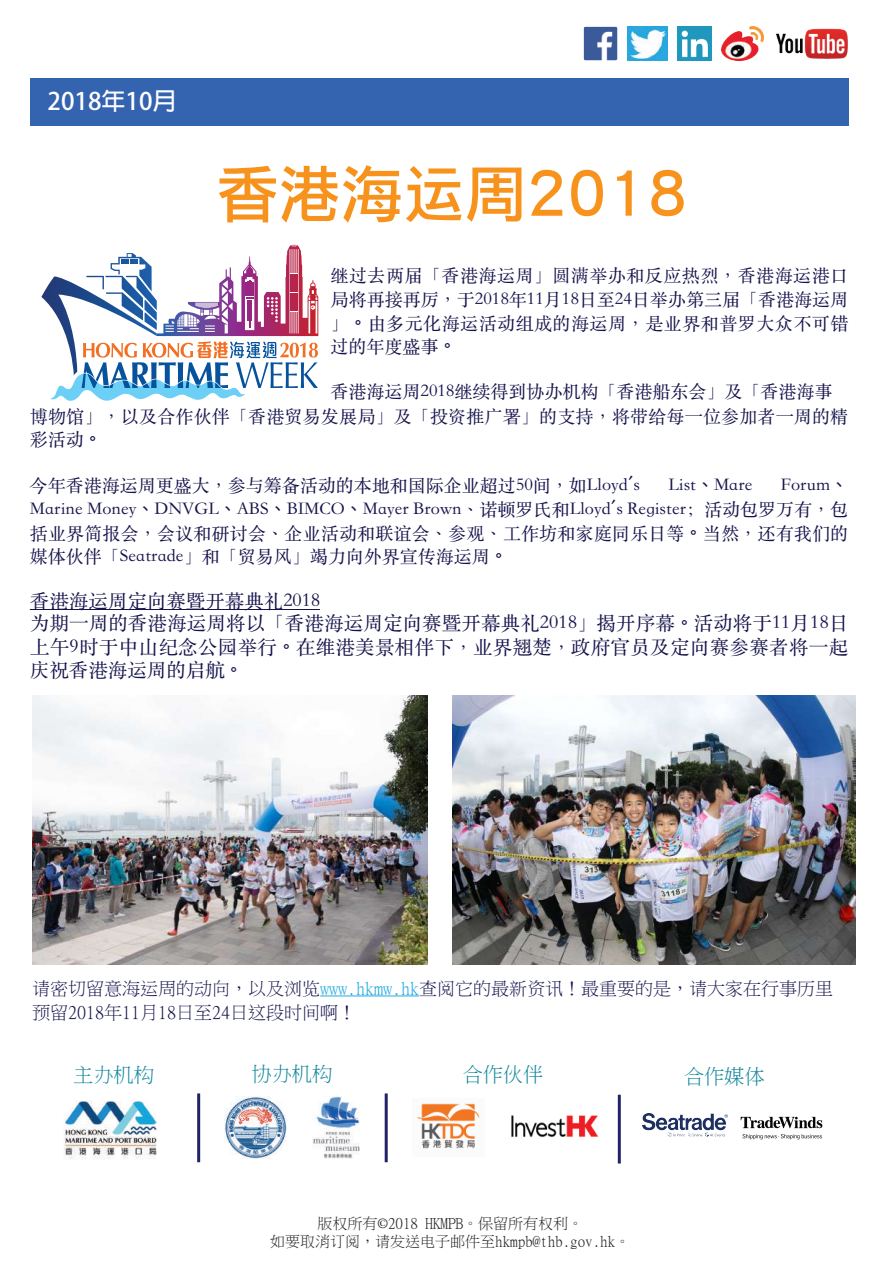
<style>
.page{position:relative;width:893px;height:1263px;background:#fff}
.page>*{position:absolute;margin:0;border:0;box-sizing:border-box;transform-origin:0 0}
.t1{font:61.95px "Li Hei Pro";color:#f7931d}
.t2{font:700 24px "Adobe Fan Heiti Std";color:#fff}
.t3{font:20.1px "Ming Li U";color:#0a8399}
.t4{font:300 20.1px "Adobe Ming Std";color:#0a8399}
.t5{font:19.5px/23px "ST Songti SC Regular";letter-spacing:.005em;color:#15134c}
.t6{font:18px/23.5px "ST Songti SC Regular";color:#15134c;text-align:justify}
.t7{font:18px/24px "Ming Li U";color:#15134c}
.t8{font:15px/18px "Ming Li U";color:#231f20;text-align:center}
.s1{font-family:"Ming Li U"}
.s2{font-family:"Li Hei Pro"}
.s3{font-family:"Li Hei Pro";font-size:18px}
.s4{font-family:"Ming Li U";font-size:18px}
.s5{color:#24aae1}
.s6{font-family:"Li Sung";font-weight:300}
</style>
<div class="page">
<img style="left:627px;top:27px;width:40px;height:34px">
<img style="left:722px;top:27px;width:42px;height:34px">
<img style="left:677px;top:27px;width:34px;height:34px">
<img style="left:583px;top:27px;width:34px;height:34px">
<img style="left:776px;top:28px;width:72px;height:31px">
<img style="left:225px;top:1097px;width:62px;height:62px">
<img style="left:313px;top:1097px;width:47px;height:62px">
<img style="left:511px;top:1115px;width:87px;height:22px">
<img style="left:417px;top:1103px;width:63px;height:46px">
<img style="left:63px;top:1101px;width:94px;height:59px">
<hr style="left:197px;top:1093px;width:3px;height:69px;background:#222367">
<hr style="left:385px;top:1093px;width:3px;height:69px;background:#222367">
<hr style="left:618px;top:1095px;width:3px;height:68px;background:#222367">
<img style="left:642px;top:1113px;width:85px;height:23px">
<img style="left:741px;top:1116px;width:82px;height:24px">
<div style="left:31px;top:78px;width:818px;height:48px;background:#3463af"></div>
<hr style="left:30px;top:609px;width:290px;height:1px;background:#15134c">
<svg style="left:41px;top:245px;width:277px;height:156px"></svg>
<hr style="left:320px;top:995px;width:99px;height:1px;background:#24aae1">
<img style="left:32px;top:695px;width:396px;height:269px">
<img style="left:452px;top:695px;width:404px;height:269px">
<h2 class="t2" style="left:48px;top:87px;width:130px">2018年10月</h2>
<h1 class="t1" style="left:217px;top:163px;width:472px">香港海运周2018</h1>
<p class="t6" style="left:331px;top:263px;width:519px">继过去两届「香港海运周」圆满举办和反应热烈<span class="s1">，</span>香港海运港口局将再接再厉<span class="s1">，</span>于2018年11月18日至24日举办第三届「香港海运周」<span class="s2">。</span>由多元化海运活动组成的海运周<span class="s1">，</span>是业界和普罗大众不可错过的年度盛事<span class="s2">。</span></p>
<p class="t6" style="left:30px;top:378px;width:820px;line-height:25.5px;text-indent:301px">香港海运周2018继续得到协办机构「香港船东会」及「香港海事博物馆」<span class="s1">，</span>以及合作伙伴「香港贸易发展局」及「投资推广署」的支持<span class="s1">，</span>将带给每一位参加者一周的精</p>
<p class="t6" style="left:30px;top:427px;width:73px">彩活动<span class="s2">。</span></p>
<p class="t6" style="left:30px;top:473px;width:612px">今年香港海运周更盛大<span class="s1">，</span>参与筹备活动的本地和国际企业超过50间<span class="s1">，</span>如Lloyd<span class="s2">'</span>s</p>
<p class="t6" style="left:668px;top:473px;width:86px">List<span class="s2">、</span>Mare</p>
<p class="t6" style="left:30px;top:473px;width:820px;text-indent:751px">Forum<span class="s2">、</span>Marine Money<span class="s2">、</span>DNVGL<span class="s2">、</span>ABS<span class="s2">、</span>BIMCO<span class="s2">、</span>Mayer Brown<span class="s1">、</span>诺顿罗氏和Lloyd<span class="s2">'</span>s Register；活动包罗万有<span class="s1">，</span>包括业界简报会<span class="s1">，</span>会议和研讨会<span class="s1">、</span>企业活动和联谊会<span class="s1">、</span>参观<span class="s1">、</span>工作坊和家庭同乐日等<span class="s2">。</span>当然<span class="s1">，</span>还有我们的媒体伙伴「Seatrade」和「贸易风」竭力向外界宣传海运周<span class="s2">。</span></p>
<p class="t5" style="left:30px;top:589px;width:820px">香港海运周定向赛暨开幕典礼2018<br>为期一周的香港海运周将以「香港海运周定向赛暨开幕典礼2018」揭开序幕<span class="s3">。</span>活动将于11月18日上午9时于中山纪念公园举行<span class="s3">。</span>在维港美景相伴下<span class="s4">，</span>业界翘楚<span class="s4">，</span>政府官员及定向赛参赛者将一起庆祝香港海运周的启航<span class="s3">。</span></p>
<p class="t7" style="left:32px;top:976px;width:803px">请密切留意海运周的动向，以及浏览<span class="s5">www.hkmw.hk</span>查阅它的最新资讯！最重要的是，请大家在行事历里预留2018年11月18日至24日这段时间啊！</p>
<p class="t3" style="left:73px;top:1064px;width:82px">主办机构</p>
<p class="t3" style="left:251px;top:1064px;width:82px">协办机构</p>
<p class="t4" style="left:463px;top:1063px;width:82px">合作伙伴</p>
<p class="t4" style="left:684px;top:1065px;width:82px">合作媒体</p>
<p class="t8" style="left:270px;top:1215px;width:361px">版权所有<span class="s6">©</span>2018 HKMPB。保留所有权利。<br>如要取消订阅，请发送电子邮件至hkmpb@thb.gov.hk。</p>
</div>
